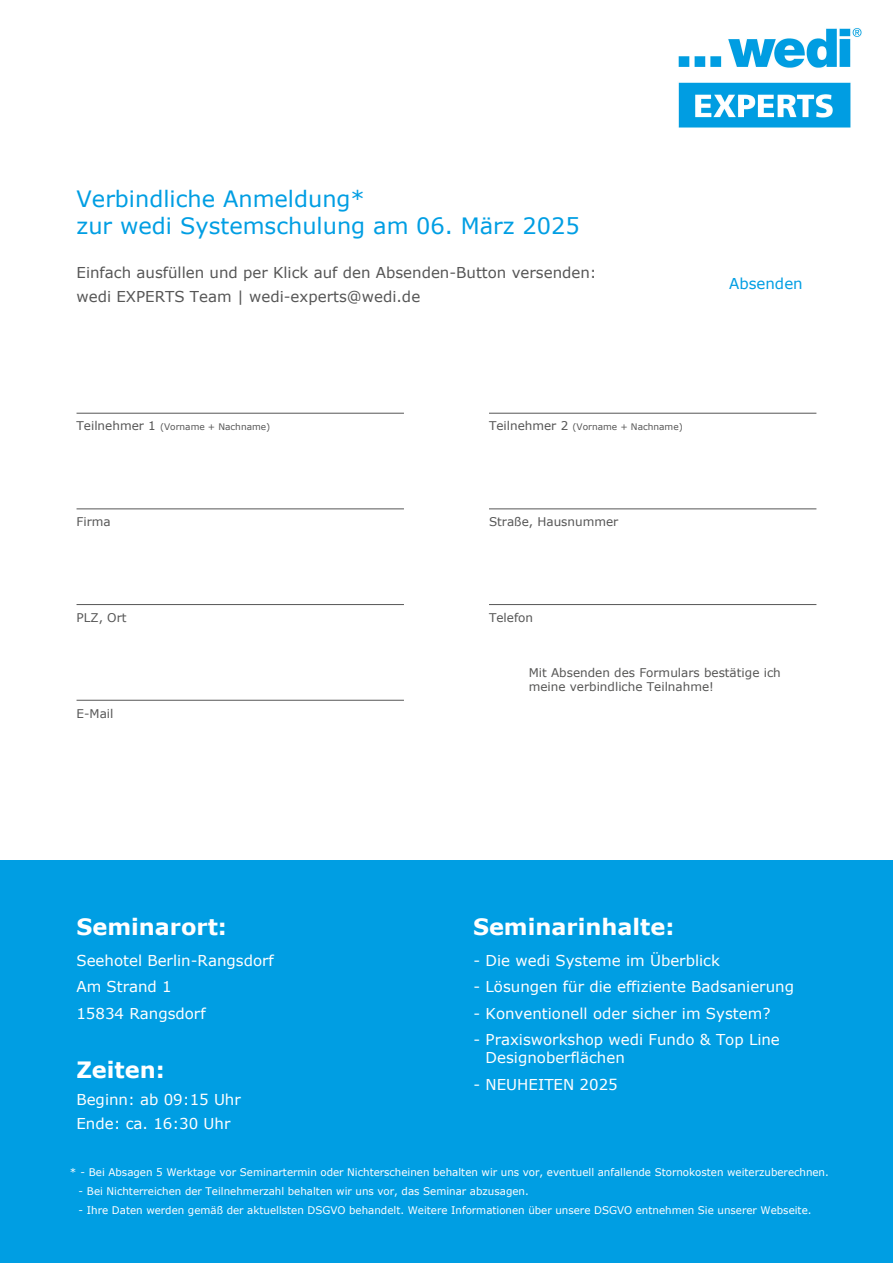
<style>
.page{position:relative;width:893px;height:1263px;background:#fff}
.page>*{position:absolute;margin:0;border:0;box-sizing:border-box;transform-origin:0 0}
.t1{font:22.5px/27px "Verdana";color:#009ee3}
.t2{font:700 22.5px "Verdana";color:#fff}
.t3{font:15px/26.5px "Verdana";color:#fff}
.t4{font:15px/24px "Verdana";color:#565656}
.t5{font:15px "Verdana";color:#009ee3}
.t6{font:12px/14.4px "Verdana";color:#565655}
.t7{font:12px "Verdana";color:#565656}
.t8{font:10.5px "Verdana";color:#fff}
.t9{font:9px "Verdana";color:#565656}
.s1{font-size:12px}
</style>
<div class="page">
<div style="left:0;top:860px;width:893px;height:403px;background:#009ee3"></div>
<hr style="left:77px;top:413px;width:327px;height:1px;background:#565656">
<hr style="left:77px;top:508px;width:327px;height:1px;background:#565656">
<hr style="left:77px;top:604px;width:327px;height:1px;background:#565656">
<hr style="left:77px;top:700px;width:327px;height:1px;background:#565656">
<hr style="left:489px;top:413px;width:327px;height:1px;background:#565656">
<hr style="left:489px;top:508px;width:327px;height:1px;background:#565656">
<hr style="left:489px;top:604px;width:327px;height:1px;background:#565656">
<img style="left:678px;top:28px;width:184px;height:100px">
<h1 class="t1" style="left:77px;top:185px;width:505px">Verbindliche Anmeldung*<br>zur wedi Systemschulung am 06. März 2025</h1>
<h2 class="t4" style="left:77px;top:260px;width:522px">Einfach ausfüllen und per Klick auf den Absenden-Button versenden: wedi EXPERTS Team | wedi-experts@wedi.de</h2>
<p class="t9" style="left:77px;top:421px;width:195px"><span class="s1">Teilnehmer 1</span> (Vorname + Nachname)</p>
<p class="t9" style="left:489px;top:421px;width:195px"><span class="s1">Teilnehmer 2</span> (Vorname + Nachname)</p>
<p class="t7" style="left:77px;top:514px;width:36px">Firma</p>
<p class="t7" style="left:489px;top:514px;width:131px">Straße, Hausnummer</p>
<p class="t7" style="left:77px;top:610px;width:52px">PLZ, Ort</p>
<p class="t7" style="left:489px;top:610px;width:46px">Telefon</p>
<h2 class="t5" style="left:729px;top:273px;width:75px">Absenden</h2>
<p class="t7" style="left:77px;top:706px;width:38px">E-Mail</p>
<p class="t6" style="left:529px;top:665px;width:254px">Mit Absenden des Formulars bestätige ich meine verbindliche Teilnahme!</p>
<h1 class="t2" style="left:473px;top:911px;width:203px">Seminarinhalte:</h1>
<h1 class="t2" style="left:76px;top:911px;width:152px">Seminarort:</h1>
<h2 class="t3" style="left:76px;top:947px;width:199px">Seehotel Berlin-Rangsdorf<br>Am Strand 1<br>15834 Rangsdorf</h2>
<h1 class="t2" style="left:76px;top:1054px;width:90px">Zeiten:</h1>
<h2 class="t3" style="left:76px;top:1088px;width:166px;line-height:24px">Beginn: ab 09:15 Uhr<br>Ende: ca. 16:30 Uhr</h2>
<p class="t8" style="left:70px;top:1164px;width:760px">* - Bei Absagen 5 Werktage vor Seminartermin oder Nichterscheinen behalten wir uns vor, eventuell anfallende Stornokosten weiterzuberechnen.</p>
<p class="t8" style="left:78px;top:1184px;width:452px">- Bei Nichterreichen der Teilnehmerzahl behalten wir uns vor, das Seminar abzusagen.</p>
<p class="t8" style="left:78px;top:1203px;width:735px">- Ihre Daten werden gemäß der aktuellsten DSGVO behandelt. Weitere Informationen über unsere DSGVO entnehmen Sie unserer Webseite.</p>
<h2 class="t3" style="left:473px;top:947px;width:248px">- Die wedi Systeme im Überblick</h2>
<h2 class="t3" style="left:473px;top:973px;width:322px">- Lösungen für die effiziente Badsanierung</h2>
<h2 class="t3" style="left:473px;top:1000px;width:298px">- Konventionell oder sicher im System?</h2>
<h2 class="t3" style="left:486px;top:1031px;width:296px;line-height:18px;text-indent:-12px">- Praxisworkshop wedi Fundo &amp; Top Line<br>Designoberflächen</h2>
<h2 class="t3" style="left:473px;top:1071px;width:146px">- NEUHEITEN 2025</h2>
</div>
